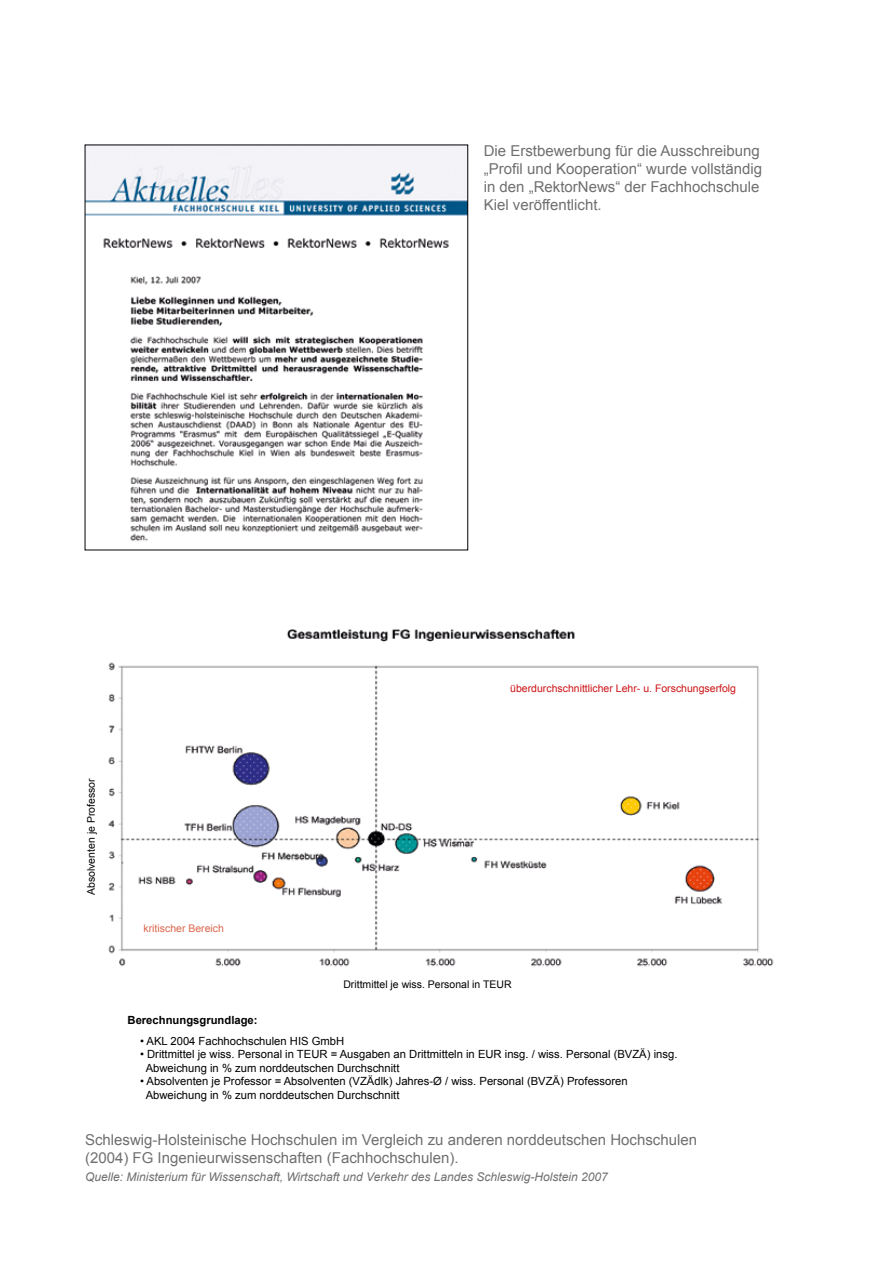
<style>
.page{position:relative;width:893px;height:1263px;background:#fff}
.page>*{position:absolute;margin:0;border:0;box-sizing:border-box;transform-origin:0 0}
.t1{font:15px/18px "Arial";color:#6f6f6f}
.t2{font:italic 12px "Arial";color:#6f6f6f}
.t3{font:11.25px/13.5px "Arial";color:#000}
.t4{font:700 11.25px "Arial";color:#000}
.t5{font:10.5px "Arial";color:#000}
.t6{font:10.5px "Arial";color:#cd1316}
.t7{font:10.5px "Arial";color:#dc674c}
</style>
<div class="page">
<img style="left:87px;top:147px;width:379px;height:395px">
<img style="left:108px;top:629px;width:666px;height:338px">
<h1 class="t1" style="left:484px;top:141px;width:280px">Die Erstbewerbung für die Ausschreibung „Profil und Kooperation“ wurde vollständig in den „RektorNews“ der Fachhochschule Kiel veröffentlicht.</h1>
<p class="t6" style="left:510px;top:682px;width:227px">überdurchschnittlicher Lehr- u. Forschungserfolg</p>
<p class="t5" style="left:84px;top:895px;width:118px;rotate:-90deg">Absolventen je Professor</p>
<p class="t7" style="left:144px;top:921px;width:82px">kritischer Bereich</p>
<p class="t5" style="left:343px;top:977px;width:170px">Drittmittel je wiss. Personal in TEUR</p>
<p class="t4" style="left:128px;top:1012px;width:132px">Berechnungsgrundlage:</p>
<p class="t3" style="left:140px;top:1034px;width:206px">• AKL 2004 Fachhochschulen HIS GmbH</p>
<p class="t3" style="left:146px;top:1048px;width:533px;text-indent:-6px">• Drittmittel je wiss. Personal in TEUR = Ausgaben an Drittmitteln in EUR insg. / wiss. Personal (BVZÄ) insg.<br>Abweichung in % zum norddeutschen Durchschnitt</p>
<p class="t3" style="left:146px;top:1075px;width:483px;text-indent:-6px">• Absolventen je Professor = Absolventen (VZÄdlk) Jahres-Ø / wiss. Personal (BVZÄ) Professoren<br>Abweichung in % zum norddeutschen Durchschnitt</p>
<h1 class="t1" style="left:85px;top:1131px;width:613px">Schleswig-Holsteinische Hochschulen im Vergleich zu anderen norddeutschen Hochschulen (2004) FG Ingenieurwissenschaften (Fachhochschulen).</h1>
<p class="t2" style="left:85px;top:1169px;width:524px">Quelle: Ministerium für Wissenschaft, Wirtschaft und Verkehr des Landes Schleswig-Holstein 2007</p>
</div>
